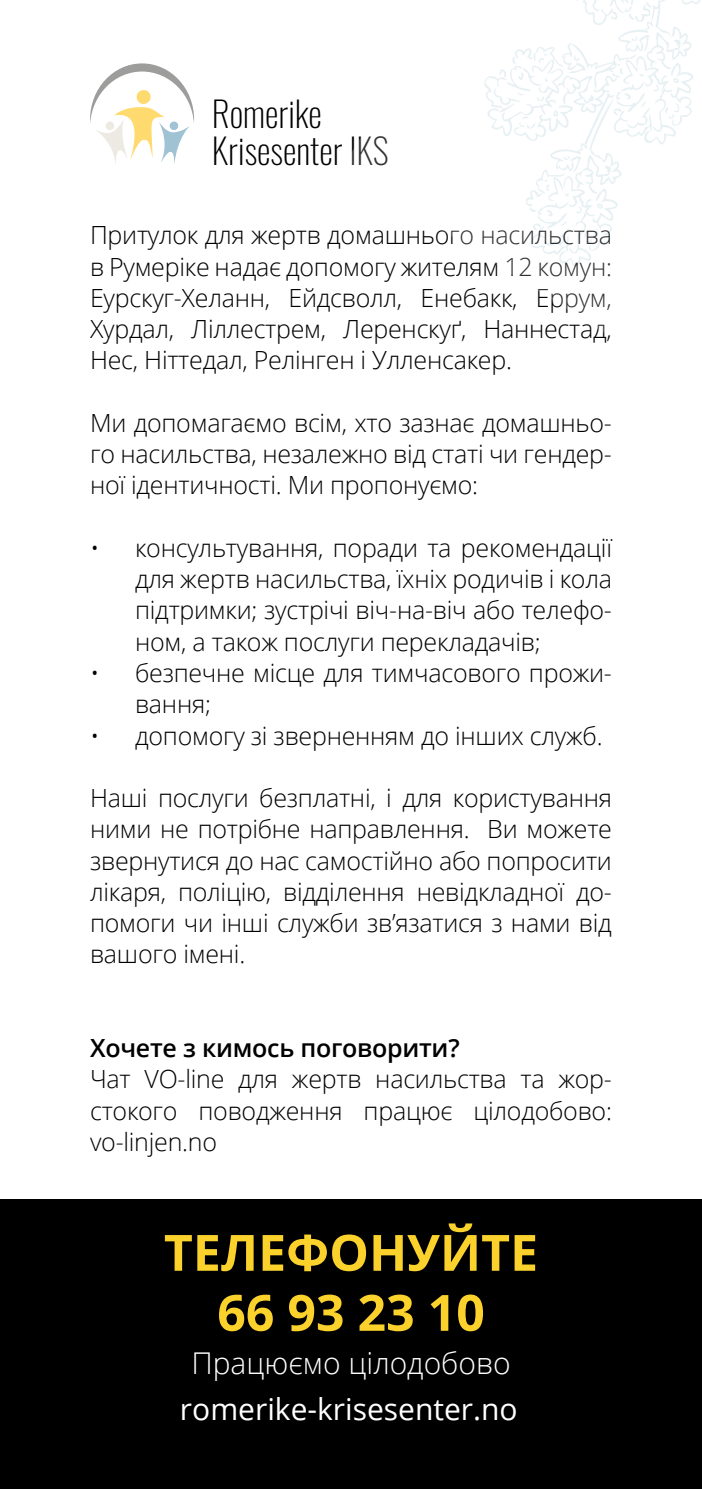
<style>
.page{position:relative;width:702px;height:1489px;background:#fff}
.page>*{position:absolute;margin:0;border:0;box-sizing:border-box;transform-origin:0 0}
.t1{font:700 50px/60px "Open Sans";color:#fbd12c;text-align:center}
.t2{font:200 35.25px/36.5px "Oswald";color:#000}
.t3{font:30px "Open Sans";color:#fff}
.t4{font:300 30px "Open Sans";color:#fff}
.t5{font:300 25px/31.2px "Open Sans";letter-spacing:-.01em;color:#000;text-align:justify}
.t6{font:600 25px "Open Sans";letter-spacing:-.01em;color:#000}
</style>
<div class="page">
<svg style="left:90px;top:63px;width:104px;height:101px"></svg>
<div style="left:0;top:1199px;width:702px;height:289px;background:#000"></div>
<svg style="left:484px;top:0;width:217px;height:267px"></svg>
<h2 class="t2" style="left:212px;top:96px;width:178px">Romerike<br>Krisesenter IKS</h2>
<p class="t5" style="left:90px;top:219px;width:523px">Притулок для жертв домашнього насильства в Румеріке надає допомогу жителям 12 комун:<br>Еурскуг-Хеланн, Ейдсволл, Енебакк, Еррум, Хурдал, Ліллестрем, Леренскуґ, Наннестад, Нес, Ніттедал, Релінген і Улленсакер.</p>
<p class="t5" style="left:90px;top:406px;width:523px">Ми допомагаємо всім, хто зазнає домашньо&shy;го насильства, незалежно від статі чи гендер&shy;ної ідентичності. Ми пропонуємо:</p>
<p class="t5" style="left:135px;top:531px;width:478px;text-indent:-45px">• консультування, поради та рекомендації для жертв насильства, їхніх родичів і кола підтримки; зустрічі віч-на-віч або телефо&shy;ном, а також послуги перекладачів;</p>
<p class="t5" style="left:135px;top:656px;width:478px;text-indent:-45px">• безпечне місце для тимчасового прожи&shy;вання;</p>
<p class="t5" style="left:90px;top:719px;width:514px">• допомогу зі зверненням до інших служб.</p>
<p class="t5" style="left:90px;top:781px;width:523px">Наші послуги безплатні, і для користування ними не потрібне направлення. Ви можете звернутися до нас самостійно або попросити лікаря, поліцію, відділення невідкладної до&shy;помоги чи інші служби зв’язатися з нами від вашого імені.</p>
<p class="t6" style="left:90px;top:1030px;width:371px">Хочете з кимось поговорити?</p>
<p class="t5" style="left:90px;top:1063px;width:523px">Чат VO-line для жертв насильства та жор&shy;стокого поводження працює цілодобово: vo-linjen.no</p>
<h1 class="t1" style="left:164px;top:1221px;width:375px">ТЕЛЕФОНУЙТЕ<br>66 93 23 10</h1>
<p class="t4" style="left:191px;top:1342px;width:321px">Працюємо цілодобово</p>
<p class="t3" style="left:180px;top:1388px;width:339px">romerike-krisesenter.no</p>
</div>
